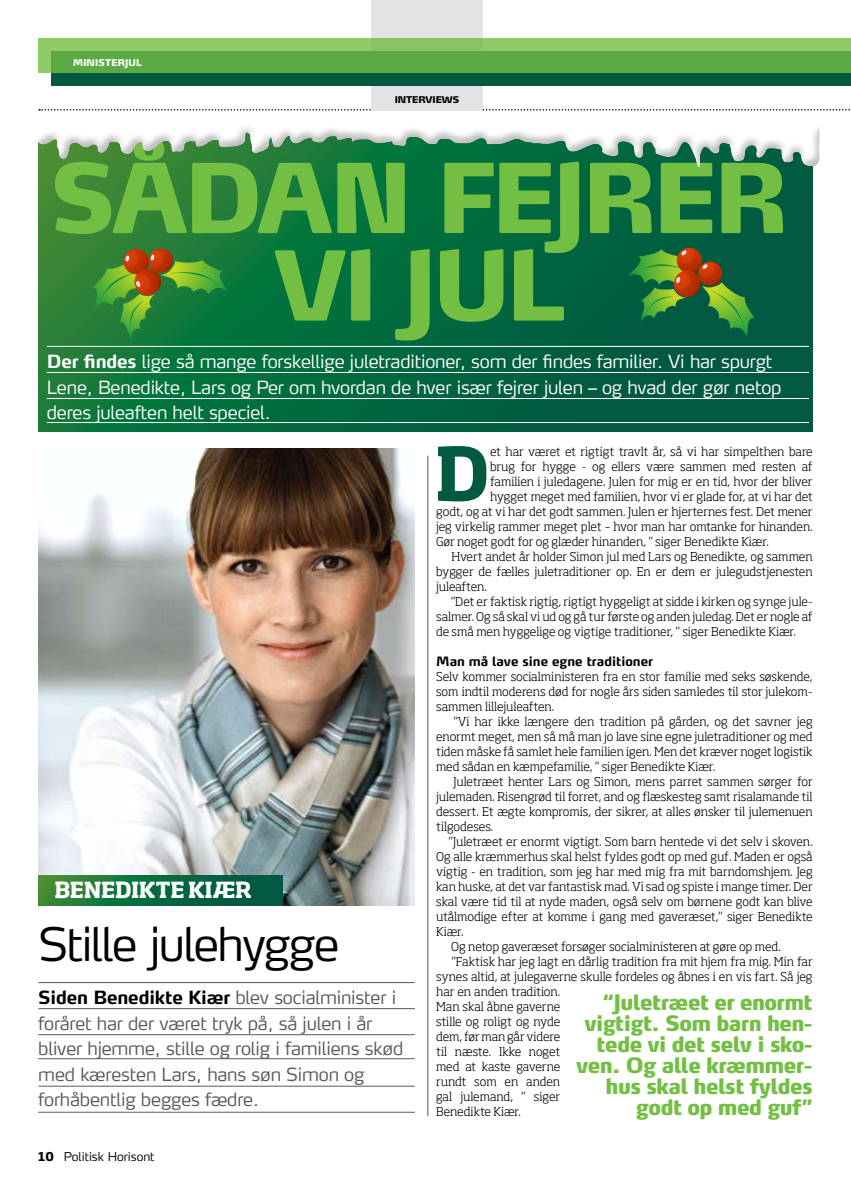
<style>
.page{position:relative;width:851px;height:1191px;background:#fff}
.page>*{position:absolute;margin:0;border:0;box-sizing:border-box;transform-origin:0 0}
.t1{font:900 95.1px/87.4px "Max LF";color:#72bf44;text-align:center}
.t2{font:700 72.6px "Soho Std";color:#005940}
.t3{font:300 45.75px "Max LF";letter-spacing:-.035em;color:#000}
.t4{font:700 21.9px "Soho Std";letter-spacing:-.015em;color:#fff}
.t5{font:900 21px/21px "Max LF";letter-spacing:-.03em;color:#72bf44;text-align:right}
.t6{font:300 18px/25.5px "Max LF";letter-spacing:-.01em;color:#fff}
.t7{font:300 18px/25.5px "Max LF";letter-spacing:-.01em;color:#58595b}
.t8{font:700 12.75px "Max LF";color:#000}
.t9{font:300 12px/15px "Soho Std";letter-spacing:-.005em;color:#000;text-align:justify}
.t10{font:300 12px "Max TF";color:#000}
.t11{font:300 12px "Soho Std";letter-spacing:-.025em;color:#000}
.t12{font:12px "Max LF Bold SC";letter-spacing:-.045em;color:#fff}
.t13{font:12px "Max LF Bold SC";letter-spacing:-.06em;color:#000}
.s1{font-weight:700}
.s2{font-weight:700;color:#000}
.s3{font-family:"Soho Std";font-weight:700}
</style>
<div class="page">
<svg style="left:39px;top:109px;width:811px;height:2px"></svg>
<div style="left:371px;top:0;width:111px;height:111px;background:#e2e3e4"></div>
<div style="left:51px;top:51px;width:799px;height:34px;background:#005940"></div>
<svg style="left:38px;top:38px;width:812px;height:34px;background:#6eb651"></svg>
<hr style="left:850px;top:38px;width:1px;height:34px;background:#72bf44">
<svg style="left:38px;top:169px;width:774px;height:263px;background:#076a3d"></svg>
<img style="left:38px;top:448px;width:377px;height:458px">
<hr style="left:47px;top:372px;width:761px;height:1px;background:#fff">
<hr style="left:47px;top:346px;width:761px;height:1px;background:#fff">
<hr style="left:47px;top:398px;width:761px;height:1px;background:#fff">
<hr style="left:47px;top:422px;width:761px;height:1px;background:#fff">
<hr style="left:38px;top:1008px;width:377px;height:1px;background:#58595b">
<hr style="left:38px;top:982px;width:377px;height:1px;background:#58595b">
<hr style="left:38px;top:1034px;width:377px;height:1px;background:#58595b">
<hr style="left:38px;top:1058px;width:377px;height:1px;background:#58595b">
<hr style="left:38px;top:1112px;width:377px;height:1px;background:#58595b">
<hr style="left:38px;top:1086px;width:377px;height:1px;background:#58595b">
<svg style="left:38px;top:876px;width:244px;height:30px;background:#0e6d3c"></svg>
<svg style="left:262px;top:203px;width:1px;height:30px"></svg>
<svg style="left:58px;top:248px;width:205px;height:113px;background:#308037"></svg>
<svg style="left:627px;top:247px;width:128px;height:90px;background:#386f35"></svg>
<svg style="left:595px;top:308px;width:5px;height:69px"></svg>
<svg style="left:797px;top:330px;width:9px;height:47px"></svg>
<svg style="left:687px;top:373px;width:74px;height:4px"></svg>
<div style="left:35px;top:116px;width:786px;height:53px;background:#000;opacity:.25"></div>
<hr style="left:427px;top:456px;width:1px;height:660px;background:#58595b">
<p class="t12" style="left:73px;top:54px;width:71px">ministerjul</p>
<p class="t13" style="left:394px;top:91px;width:67px">interviews</p>
<h1 class="t1" style="left:49px;top:153px;width:71px">Såda</h1>
<h1 class="t1" style="left:273px;top:153px;width:220px">n fejrer vi jul</h1>
<h3 class="t6" style="left:47px;top:348px;width:736px"><span class="s1">Der findes</span> lige så mange forskellige juletraditioner, som der findes familier. Vi har spurgt<br>Lene, Benedikte, Lars og Per om hvordan de hver især fejrer julen – og hvad der gør netop deres juleaften helt speciel.</h3>
<h3 class="t4" style="left:54px;top:876px;width:193px">BENEDIKTE KIÆR</h3>
<h3 class="t3" style="left:38px;top:915px;width:303px">Stille julehygge</h3>
<h3 class="t7" style="left:38px;top:984px;width:366px"><span class="s2">Siden Benedikte Kiær</span> blev socialminister i foråret har der været tryk på, så julen i år bliver hjemme, stille og rolig i familiens skød med kæresten Lars, hans søn Simon og forhåbentlig begges fædre.</h3>
<p class="t10" style="left:38px;top:1149px;width:118px"><span class="s3">10</span> Politisk Horisont</p>
<h2 class="t2" style="left:435px;top:427px;width:50px">D</h2>
<p class="t9" style="left:490px;top:443px;width:324px">et har været et rigtigt travlt år, så vi har simpelthen bare</p>
<p class="t9" style="left:490px;top:458px;width:324px">brug for hygge - og ellers være sammen med resten af</p>
<p class="t9" style="left:490px;top:473px;width:324px">familien i juledagene. Julen for mig er en tid, hvor der bliver</p>
<p class="t9" style="left:490px;top:488px;width:324px">hygget meget med familien, hvor vi er glade for, at vi har det</p>
<p class="t9" style="left:436px;top:503px;width:378px">godt, og at vi har det godt sammen. Julen er hjerternes fest. Det mener</p>
<p class="t9" style="left:436px;top:518px;width:378px">jeg virkelig rammer meget plet – hvor man har omtanke for hinanden.</p>
<p class="t9" style="left:436px;top:533px;width:334px">Gør noget godt for og glæder hinanden, ” siger Benedikte Kiær.</p>
<p class="t9" style="left:451px;top:548px;width:362px">Hvert andet år holder Simon jul med Lars og Benedikte, og sammen</p>
<p class="t9" style="left:436px;top:563px;width:378px">bygger de fælles juletraditioner op. En er dem er julegudstjenesten</p>
<p class="t9" style="left:436px;top:578px;width:52px">juleaften.</p>
<p class="t9" style="left:451px;top:593px;width:363px">”Det er faktisk rigtig, rigtigt hyggeligt at sidde i kirken og synge jule-</p>
<p class="t9" style="left:436px;top:608px;width:378px">salmer. Og så skal vi ud og gå tur første og anden juledag. Det er nogle af</p>
<p class="t9" style="left:436px;top:623px;width:361px">de små men hyggelige og vigtige traditioner, ” siger Benedikte Kiær.</p>
<p class="t8" style="left:436px;top:653px;width:218px">Man må lave sine egne traditioner</p>
<p class="t9" style="left:436px;top:668px;width:378px">Selv kommer socialministeren fra en stor familie med seks søskende, som indtil moderens død for nogle års siden samledes til stor julekom&shy;sammen lillejuleaften.</p>
<p class="t9" style="left:436px;top:713px;width:378px;text-indent:18px">”Vi har ikke længere den tradition på gården, og det savner jeg enormt meget, men så må man jo lave sine egne juletraditioner og med tiden måske få samlet hele familien igen. Men det kræver noget logistik med sådan en kæmpefamilie, ” siger Benedikte Kiær.</p>
<p class="t9" style="left:436px;top:773px;width:378px;text-indent:17px">Juletræet henter Lars og Simon, mens parret sammen sørger for julemaden. Risengrød til forret, and og flæskesteg samt risalamande til dessert. Et ægte kompromis, der sikrer, at alles ønsker til julemenuen tilgodeses.</p>
<p class="t9" style="left:449px;top:833px;width:365px">”Juletræet er enormt vigtigt. Som barn hentede vi det selv i skoven.</p>
<p class="t9" style="left:436px;top:848px;width:378px">Og alle kræmmerhus skal helst fyldes godt op med guf. Maden er også</p>
<p class="t9" style="left:436px;top:863px;width:378px">vigtig - en tradition, som jeg har med mig fra mit barndomshjem. Jeg</p>
<p class="t9" style="left:436px;top:878px;width:378px">kan huske, at det var fantastisk mad. Vi sad og spiste i mange timer. Der</p>
<p class="t9" style="left:436px;top:893px;width:378px">skal være tid til at nyde maden, også selv om børnene godt kan blive</p>
<p class="t9" style="left:436px;top:908px;width:378px">utålmodige efter at komme i gang med gaveræset,” siger Benedikte</p>
<p class="t9" style="left:436px;top:923px;width:29px">Kiær.</p>
<p class="t9" style="left:451px;top:938px;width:331px">Og netop gaveræset forsøger socialministeren at gøre op med.</p>
<p class="t9" style="left:451px;top:953px;width:362px">”Faktisk har jeg lagt en dårlig tradition fra mit hjem fra mig. Min far</p>
<p class="t9" style="left:436px;top:968px;width:378px">synes altid, at julegaverne skulle fordeles og åbnes i en vis fart. Så jeg</p>
<p class="t9" style="left:436px;top:983px;width:126px">har en anden tradition.</p>
<p class="t9" style="left:436px;top:998px;width:126px">Man skal åbne gaverne</p>
<p class="t9" style="left:436px;top:1013px;width:126px">stille og roligt og nyde</p>
<p class="t9" style="left:436px;top:1028px;width:125px">dem, før man går videre</p>
<p class="t9" style="left:436px;top:1043px;width:126px">til næste. Ikke noget</p>
<p class="t11" style="left:436px;top:1059px;width:126px">med at kaste gaverne</p>
<p class="t9" style="left:436px;top:1073px;width:126px">rundt som en anden</p>
<p class="t9" style="left:436px;top:1088px;width:126px">gal julemand, ” siger</p>
<p class="t9" style="left:436px;top:1103px;width:86px">Benedikte Kiær.</p>
<h3 class="t5" style="left:576px;top:991px;width:238px">“Juletræet er enormt vigtigt. Som barn hen&shy;tede vi det selv i sko&shy;ven. Og alle kræmmer&shy;hus skal helst fyldes godt op med guf”</h3>
</div>
